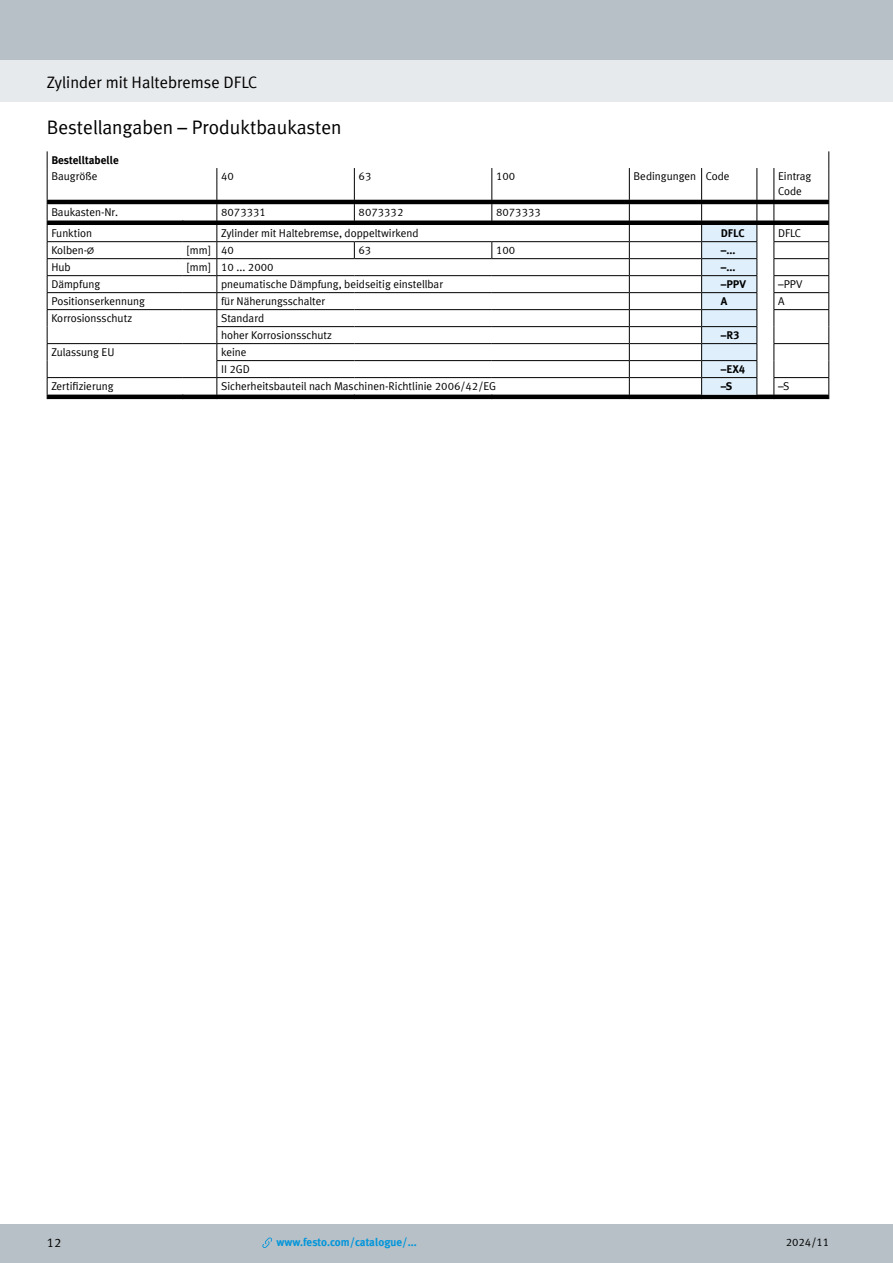
<style>
.page{position:relative;width:893px;height:1263px;background:#fff}
.page>*{position:absolute;margin:0;border:0;box-sizing:border-box;transform-origin:0 0}
.t1{font:19.5px "Festo";letter-spacing:-.005em;color:#000}
.t2{font:16.5px "Festo";color:#000}
.t3{font:12.75px "Festo";color:#000}
.t4{font:11.25px/17px "Festo";color:#000}
.t5{font:700 11.25px "Festo";color:#000}
.t6{font:700 11.25px "Festo";letter-spacing:-.005em;color:#0095db}
.s1{font-family:"Meto Pict 182"}
</style>
<div class="page">
<div style="left:0;top:1225px;width:893px;height:38px;background:#b6c0c6"></div>
<svg style="left:262px;top:1237px;width:10px;height:11px"></svg>
<div style="left:0;top:60px;width:893px;height:42px;background:#e7eaec"></div>
<div style="left:0;top:0;width:893px;height:60px;background:#b6c0c6"></div>
<svg style="left:48px;top:200px;width:780px;height:199px"></svg>
<svg style="left:354px;top:242px;width:1px;height:16px"></svg>
<svg style="left:491px;top:242px;width:1px;height:16px"></svg>
<svg style="left:828px;top:151px;width:1px;height:17px"></svg>
<hr style="left:47px;top:168px;width:1px;height:32px;background:#000">
<hr style="left:629px;top:168px;width:1px;height:32px;background:#000">
<hr style="left:701px;top:168px;width:1px;height:32px;background:#000">
<hr style="left:756px;top:168px;width:1px;height:32px;background:#000">
<hr style="left:773px;top:168px;width:1px;height:32px;background:#000">
<hr style="left:828px;top:168px;width:1px;height:32px;background:#000">
<hr style="left:47px;top:241px;width:136px;height:1px;background:#000">
<hr style="left:183px;top:241px;width:34px;height:1px;background:#000">
<hr style="left:217px;top:241px;width:137px;height:1px;background:#000">
<hr style="left:354px;top:241px;width:138px;height:1px;background:#000">
<hr style="left:492px;top:241px;width:137px;height:1px;background:#000">
<hr style="left:629px;top:241px;width:73px;height:1px;background:#000">
<hr style="left:773px;top:241px;width:56px;height:1px;background:#000">
<hr style="left:47px;top:258px;width:136px;height:1px;background:#000">
<hr style="left:354px;top:258px;width:138px;height:1px;background:#000">
<hr style="left:492px;top:258px;width:137px;height:1px;background:#000">
<hr style="left:629px;top:258px;width:73px;height:1px;background:#000">
<hr style="left:773px;top:258px;width:56px;height:1px;background:#000">
<hr style="left:47px;top:275px;width:136px;height:1px;background:#000">
<hr style="left:629px;top:275px;width:73px;height:1px;background:#000">
<hr style="left:773px;top:275px;width:56px;height:1px;background:#000">
<hr style="left:47px;top:292px;width:136px;height:1px;background:#000">
<hr style="left:629px;top:292px;width:73px;height:1px;background:#000">
<hr style="left:773px;top:292px;width:56px;height:1px;background:#000">
<hr style="left:47px;top:309px;width:136px;height:1px;background:#000">
<hr style="left:629px;top:309px;width:73px;height:1px;background:#000">
<hr style="left:773px;top:309px;width:56px;height:1px;background:#000">
<hr style="left:629px;top:326px;width:73px;height:1px;background:#000">
<hr style="left:47px;top:343px;width:136px;height:1px;background:#000">
<hr style="left:629px;top:343px;width:73px;height:1px;background:#000">
<hr style="left:773px;top:343px;width:56px;height:1px;background:#000">
<hr style="left:629px;top:360px;width:73px;height:1px;background:#000">
<hr style="left:47px;top:377px;width:136px;height:1px;background:#000">
<hr style="left:629px;top:377px;width:73px;height:1px;background:#000">
<hr style="left:773px;top:377px;width:56px;height:1px;background:#000">
<svg style="left:47px;top:200px;width:1px;height:199px"></svg>
<svg style="left:701px;top:200px;width:56px;height:199px"></svg>
<svg style="left:773px;top:200px;width:1px;height:199px"></svg>
<svg style="left:828px;top:200px;width:1px;height:199px"></svg>
<hr style="left:216px;top:168px;width:1px;height:32px;background:#000">
<hr style="left:354px;top:168px;width:1px;height:32px;background:#000">
<hr style="left:491px;top:168px;width:1px;height:32px;background:#000">
<hr style="left:183px;top:258px;width:34px;height:1px;background:#000">
<hr style="left:217px;top:258px;width:137px;height:1px;background:#000">
<hr style="left:183px;top:275px;width:34px;height:1px;background:#000">
<hr style="left:217px;top:275px;width:137px;height:1px;background:#000">
<hr style="left:354px;top:275px;width:138px;height:1px;background:#000">
<hr style="left:492px;top:275px;width:137px;height:1px;background:#000">
<hr style="left:183px;top:292px;width:34px;height:1px;background:#000">
<hr style="left:217px;top:292px;width:137px;height:1px;background:#000">
<hr style="left:354px;top:292px;width:138px;height:1px;background:#000">
<hr style="left:492px;top:292px;width:137px;height:1px;background:#000">
<hr style="left:183px;top:309px;width:34px;height:1px;background:#000">
<hr style="left:217px;top:309px;width:137px;height:1px;background:#000">
<hr style="left:354px;top:309px;width:138px;height:1px;background:#000">
<hr style="left:492px;top:309px;width:137px;height:1px;background:#000">
<hr style="left:216px;top:326px;width:138px;height:1px;background:#000">
<hr style="left:354px;top:326px;width:138px;height:1px;background:#000">
<hr style="left:492px;top:326px;width:137px;height:1px;background:#000">
<hr style="left:183px;top:343px;width:34px;height:1px;background:#000">
<hr style="left:217px;top:343px;width:137px;height:1px;background:#000">
<hr style="left:354px;top:343px;width:138px;height:1px;background:#000">
<hr style="left:492px;top:343px;width:137px;height:1px;background:#000">
<hr style="left:216px;top:360px;width:138px;height:1px;background:#000">
<hr style="left:354px;top:360px;width:138px;height:1px;background:#000">
<hr style="left:492px;top:360px;width:137px;height:1px;background:#000">
<hr style="left:183px;top:377px;width:34px;height:1px;background:#000">
<hr style="left:217px;top:377px;width:137px;height:1px;background:#000">
<hr style="left:354px;top:377px;width:138px;height:1px;background:#000">
<hr style="left:492px;top:377px;width:137px;height:1px;background:#000">
<svg style="left:354px;top:200px;width:1px;height:25px"></svg>
<svg style="left:216px;top:200px;width:1px;height:199px"></svg>
<svg style="left:491px;top:200px;width:1px;height:25px"></svg>
<svg style="left:47px;top:151px;width:1px;height:17px"></svg>
<svg style="left:629px;top:200px;width:1px;height:199px"></svg>
<h2 class="t2" style="left:47px;top:70px;width:212px">Zylinder mit Haltebremse DFLC</h2>
<h1 class="t1" style="left:47px;top:113px;width:296px">Bestellangaben – Produktbaukasten</h1>
<p class="t5" style="left:51px;top:151px;width:69px">Bestelltabelle</p>
<p class="t4" style="left:51px;top:167px;width:48px">Baugröße</p>
<p class="t4" style="left:221px;top:167px;width:14px">40</p>
<p class="t4" style="left:359px;top:167px;width:14px">63</p>
<p class="t4" style="left:496px;top:167px;width:21px">100</p>
<p class="t4" style="left:634px;top:167px;width:98px">Bedingungen Code</p>
<p class="t4" style="left:778px;top:168px;width:35px;line-height:15px">Eintrag<br>Code</p>
<p class="t4" style="left:51px;top:203px;width:68px">Baukasten-Nr.</p>
<p class="t4" style="left:221px;top:203px;width:46px">8073331</p>
<p class="t4" style="left:359px;top:203px;width:46px">8073332</p>
<p class="t4" style="left:496px;top:203px;width:46px">8073333</p>
<p class="t4" style="left:51px;top:224px;width:42px">Funktion</p>
<p class="t4" style="left:221px;top:224px;width:199px">Zylinder mit Haltebremse, doppeltwirkend</p>
<p class="t5" style="left:721px;top:224px;width:25px">DFLC</p>
<p class="t4" style="left:778px;top:224px;width:25px">DFLC</p>
<p class="t4" style="left:51px;top:241px;width:44px">Kolben-<span class="s1">@</span></p>
<p class="t4" style="left:187px;top:241px;width:48px">[mm] 40</p>
<p class="t4" style="left:359px;top:241px;width:14px">63</p>
<p class="t4" style="left:496px;top:241px;width:21px">100</p>
<p class="t5" style="left:721px;top:241px;width:16px">–...</p>
<p class="t4" style="left:51px;top:257px;width:21px">Hub</p>
<p class="t4" style="left:187px;top:257px;width:88px">[mm] 10 ... 2000</p>
<p class="t5" style="left:721px;top:258px;width:16px">–...</p>
<p class="t4" style="left:51px;top:274px;width:50px">Dämpfung</p>
<p class="t4" style="left:221px;top:274px;width:224px">pneumatische Dämpfung, beidseitig einstellbar</p>
<p class="t5" style="left:721px;top:275px;width:27px">–PPV</p>
<p class="t4" style="left:778px;top:274px;width:26px">–PPV</p>
<p class="t4" style="left:51px;top:291px;width:95px">Positionserkennung</p>
<p class="t4" style="left:221px;top:291px;width:106px">für Näherungsschalter</p>
<p class="t5" style="left:721px;top:292px;width:8px">A</p>
<p class="t4" style="left:778px;top:291px;width:8px">A</p>
<p class="t4" style="left:51px;top:308px;width:82px">Korrosionsschutz</p>
<p class="t4" style="left:221px;top:308px;width:113px">Standard<br>hoher Korrosionsschutz</p>
<p class="t5" style="left:721px;top:326px;width:20px">–R3</p>
<p class="t4" style="left:51px;top:342px;width:65px">Zulassung EU</p>
<p class="t4" style="left:221px;top:342px;width:31px">keine<br>II 2GD</p>
<p class="t5" style="left:721px;top:360px;width:26px">–EX4</p>
<p class="t4" style="left:51px;top:376px;width:64px">Zertifizierung</p>
<p class="t4" style="left:221px;top:376px;width:276px">Sicherheitsbauteil nach Maschinen-Richtlinie 2006/42/EG</p>
<p class="t5" style="left:721px;top:377px;width:13px">–S</p>
<p class="t4" style="left:778px;top:376px;width:13px">–S</p>
<p class="t3" style="left:47px;top:1233px;width:16px">12</p>
<p class="t6" style="left:276px;top:1233px;width:142px">www.festo.com/catalogue/...</p>
<p class="t4" style="left:786px;top:1233px;width:45px">2024/11</p>
</div>
